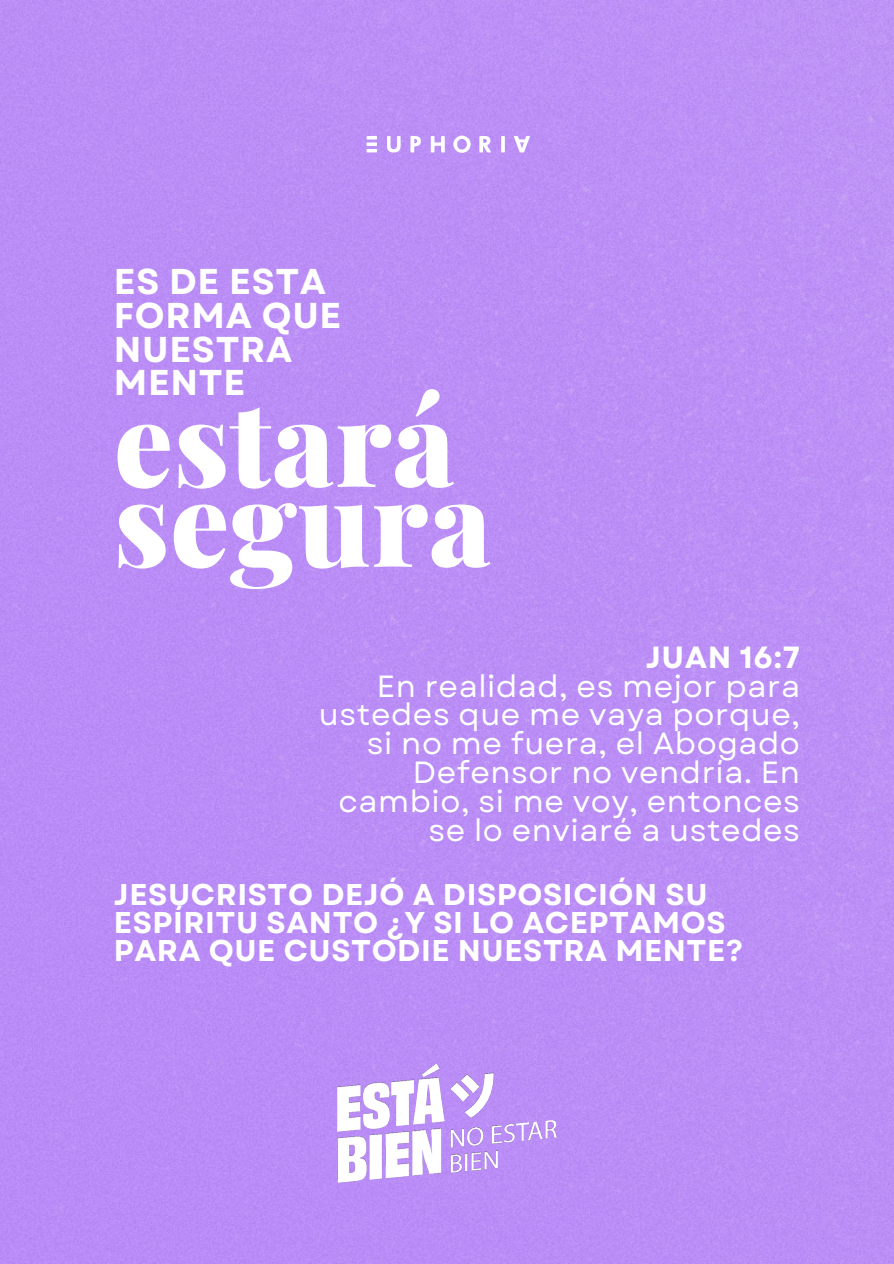
<style>
.page{position:relative;width:894px;height:1264px;background:#fff}
.page>*{position:absolute;margin:0;border:0;box-sizing:border-box;transform-origin:0 0}
.t1{font:900 117.15px "Playfair Display";letter-spacing:.01em;color:#fff}
.t2{font:700 35.85px/33.8px "Garet";letter-spacing:.02em;color:#fff}
.t3{font:30.6px/28.8px "Garet";letter-spacing:.02em;color:#fff;text-align:right}
.t4{font:700 30.6px "Garet";letter-spacing:.02em;color:#fff}
.t5{font:700 30px/28.2px "Garet";letter-spacing:.02em;color:#fff}
</style>
<div class="page">
<div style="left:0;top:0;width:893px;height:1263px;background:#bb8ef6"></div>
<img style="left:332px;top:1058px;width:229px;height:129px">
<svg style="left:366px;top:136px;width:11px;height:16px"></svg>
<svg style="left:387px;top:136px;width:13px;height:16px"></svg>
<svg style="left:410px;top:136px;width:10px;height:16px"></svg>
<svg style="left:430px;top:136px;width:14px;height:16px"></svg>
<svg style="left:453px;top:136px;width:17px;height:17px"></svg>
<svg style="left:479px;top:136px;width:12px;height:16px"></svg>
<svg style="left:501px;top:136px;width:3px;height:16px"></svg>
<svg style="left:513px;top:136px;width:16px;height:16px"></svg>
<h1 class="t2" style="left:114px;top:265px;width:229px">ES DE ESTA<br>FORMA QUE<br>NUESTRA<br>MENTE</h1>
<h3 class="t1" style="left:114px;top:360px;width:342px">estará</h3>
<h3 class="t1" style="left:114px;top:440px;width:379px">segura</h3>
<p class="t4" style="left:645px;top:635px;width:156px">JUAN 16:7</p>
<p class="t3" style="left:319px;top:671px;width:482px">En realidad, es mejor para ustedes que me vaya porque, si no me fuera, el Abogado<br>Defensor no vendría. En cambio, si me voy, entonces se lo enviaré a ustedes</p>
<p class="t5" style="left:114px;top:880px;width:630px">JESUCRISTO DEJÓ A DISPOSICIÓN SU<br>ESPÍRITU SANTO ¿Y SI LO ACEPTAMOS<br>PARA QUE CUSTODIE NUESTRA MENTE?</p>
</div>
